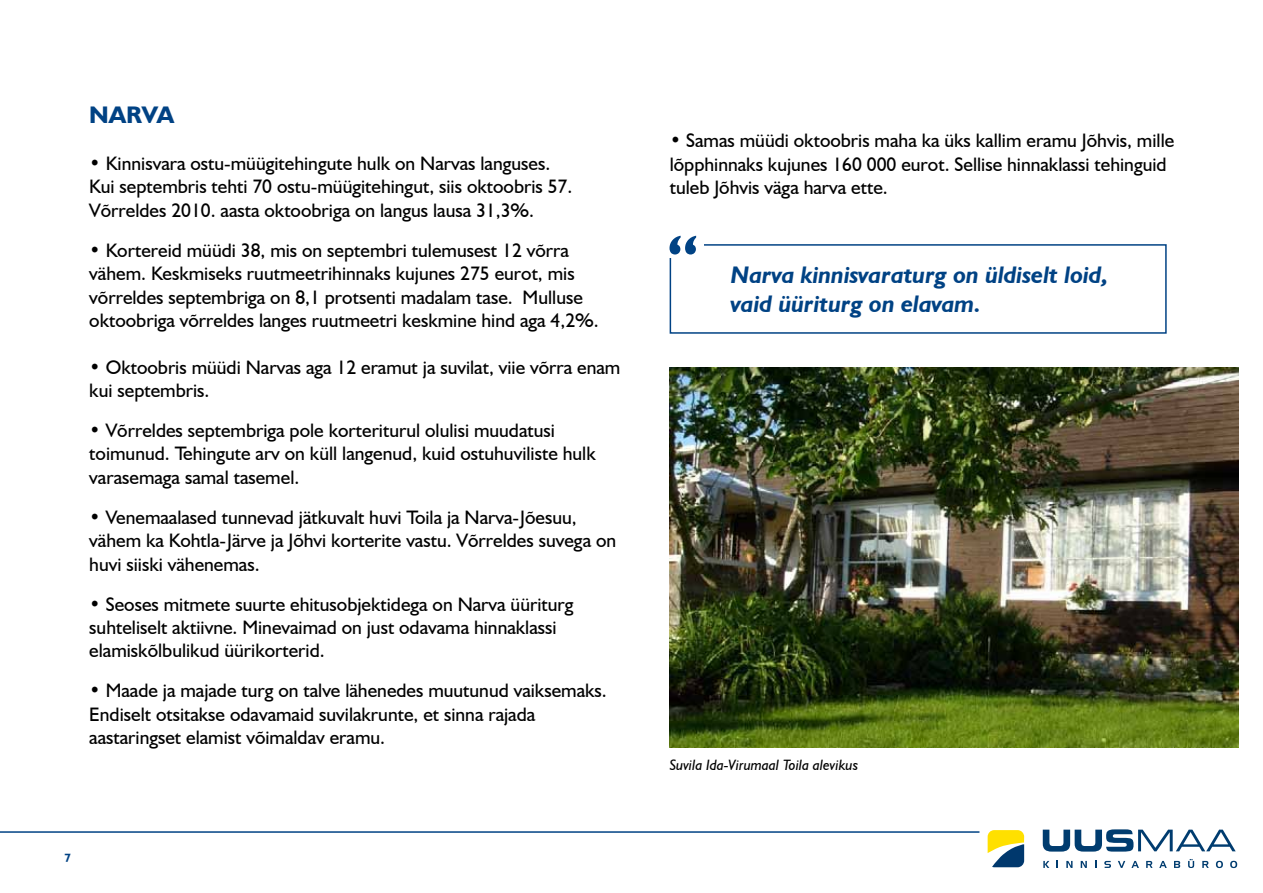
<style>
.page{position:relative;width:1263px;height:893px;background:#fff}
.page>*{position:absolute;margin:0;border:0;box-sizing:border-box;transform-origin:0 0}
.t1{font:italic 700 24px/28.8px "Humanist 521 BT";color:#004284}
.t2{font:700 24px "Humanist 521 BT";color:#004284}
.t3{font:19.5px/23.4px "Humanist 521 BT";color:#000}
.t4{font:italic 15px "Humanist 521 BT";color:#000}
.t5{font:700 12px "Humanist 521 BT";color:#004284}
.s1{font-weight:700}
</style>
<div class="page">
<svg style="left:1043px;top:861px;width:6px;height:7px"></svg>
<svg style="left:1066px;top:861px;width:6px;height:7px"></svg>
<svg style="left:1081px;top:861px;width:6px;height:7px"></svg>
<svg style="left:1104px;top:861px;width:7px;height:7px"></svg>
<svg style="left:1118px;top:861px;width:7px;height:7px"></svg>
<svg style="left:1131px;top:861px;width:8px;height:7px"></svg>
<svg style="left:1146px;top:861px;width:6px;height:7px"></svg>
<svg style="left:1159px;top:861px;width:8px;height:7px"></svg>
<svg style="left:1174px;top:861px;width:6px;height:7px"></svg>
<svg style="left:1188px;top:859px;width:6px;height:9px"></svg>
<svg style="left:1202px;top:861px;width:7px;height:7px"></svg>
<svg style="left:1216px;top:861px;width:7px;height:7px"></svg>
<svg style="left:1230px;top:861px;width:7px;height:7px"></svg>
<svg style="left:1043px;top:829px;width:193px;height:23px"></svg>
<svg style="left:988px;top:830px;width:36px;height:37px"></svg>
<hr style="left:0;top:831px;width:979px;height:2px;background:#004284">
<div style="left:670px;top:244px;width:497px;height:90px;border:2px solid #004284"></div>
<div style="left:665px;top:227px;width:39px;height:31px;background:#fff"></div>
<svg style="left:669px;top:236px;width:27px;height:18px"></svg>
<img style="left:670px;top:367px;width:568px;height:381px">
<p class="t2" style="left:89px;top:100px;width:86px">NARVA</p>
<p class="t3" style="left:89px;top:151px;width:485px"><span class="s1">•</span> Kinnisvara ostu-müügitehingute hulk on Narvas languses.<br>Kui septembris tehti 70 ostu-müügitehingut, siis oktoobris 57.<br>Võrreldes 2010. aasta oktoobriga on langus lausa 31,3%.</p>
<p class="t3" style="left:89px;top:238px;width:511px"><span class="s1">•</span> Kortereid müüdi 38, mis on septembri tulemusest 12 võrra vähem. Keskmiseks ruutmeetrihinnaks kujunes 275 eurot, mis võrreldes septembriga on 8,1 protsenti madalam tase. Mulluse oktoobriga võrreldes langes ruutmeetri keskmine hind aga 4,2%.</p>
<p class="t3" style="left:89px;top:355px;width:533px"><span class="s1">•</span> Oktoobris müüdi Narvas aga 12 eramut ja suvilat, viie võrra enam kui septembris.</p>
<p class="t3" style="left:89px;top:418px;width:508px"><span class="s1">•</span> Võrreldes septembriga pole korteriturul olulisi muudatusi toimunud. Tehingute arv on küll langenud, kuid ostuhuviliste hulk varasemaga samal tasemel.</p>
<p class="t3" style="left:89px;top:505px;width:528px"><span class="s1">•</span> Venemaalased tunnevad jätkuvalt huvi Toila ja Narva-Jõesuu, vähem ka Kohtla-Järve ja Jõhvi korterite vastu. Võrreldes suvega on huvi siiski vähenemas.</p>
<p class="t3" style="left:89px;top:592px;width:486px"><span class="s1">•</span> Seoses mitmete suurte ehitusobjektidega on Narva üüriturg suhteliselt aktiivne. Minevaimad on just odavama hinnaklassi elamiskõlbulikud üürikorterid.</p>
<p class="t3" style="left:89px;top:678px;width:519px"><span class="s1">•</span> Maade ja majade turg on talve lähenedes muutunud vaiksemaks.<br>Endiselt otsitakse odavamaid suvilakrunte, et sinna rajada aastaringset elamist võimaldav eramu.</p>
<p class="t5" style="left:65px;top:851px;width:8px">7</p>
<p class="t3" style="left:670px;top:129px;width:506px"><span class="s1">•</span> Samas müüdi oktoobris maha ka üks kallim eramu Jõhvis, mille lõpphinnaks kujunes 160 000 eurot. Sellise hinnaklassi tehinguid tuleb Jõhvis väga harva ette.</p>
<p class="t1" style="left:731px;top:260px;width:379px">Narva kinnisvaraturg on üldiselt loid, vaid üüriturg on elavam.</p>
<p class="t4" style="left:670px;top:756px;width:190px">Suvila Ida-Virumaal Toila alevikus</p>
</div>
